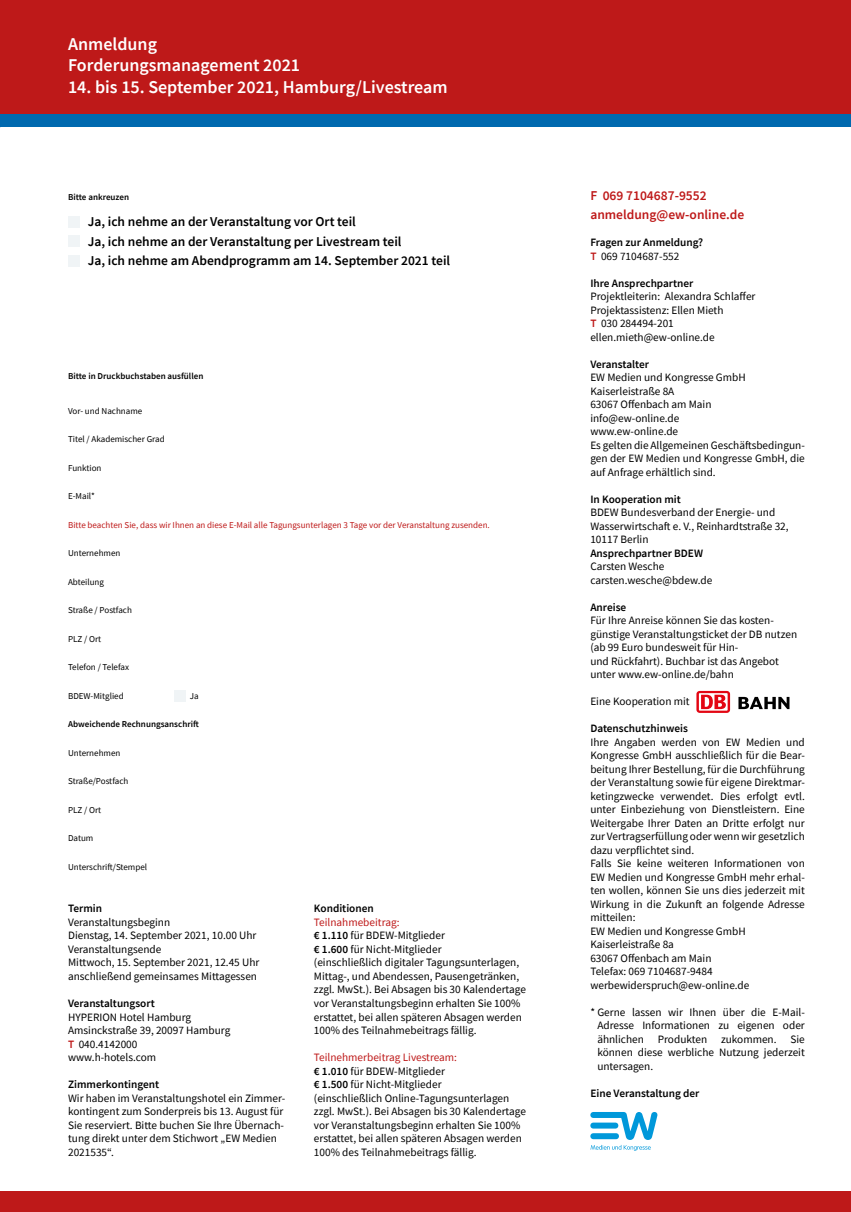
<style>
.page{position:relative;width:851px;height:1212px;background:#fff}
.page>*{position:absolute;margin:0;border:0;box-sizing:border-box;transform-origin:0 0}
.t1{font:600 18px/21.6px "Source Sans Pro";color:#fff}
.t2{font:600 13.5px/19.5px "Source Sans Pro";color:#000}
.t3{font:600 13.5px/19.5px "Source Sans Pro";color:#be1919}
.t4{font:11.25px/13.5px "Source Sans Pro";color:#000}
.t5{font:600 11.25px/13.5px "Source Sans Pro";color:#000}
.t6{font:9px "Source Sans Pro";color:#000}
.t7{font:9px "Source Sans Pro";color:#be1919}
.t8{font:600 9px "Source Sans Pro";color:#000}
.s1{font-weight:600;color:#be1919}
.s2{color:#be1919}
.s3{font-weight:600}
.s4{font-weight:400}
</style>
<div class="page">
<div style="left:0;top:0;width:850px;height:114px;background:#be1919"></div>
<div style="left:0;top:1191px;width:850px;height:21px;background:#be1919"></div>
<div style="left:0;top:114px;width:850px;height:13px;background:#0069af"></div>
<hr style="left:850px;top:277px;width:1px;height:37px;background:#f0f4f6">
<hr style="left:850px;top:843px;width:1px;height:36px;background:#0069af">
<hr style="left:850px;top:314px;width:1px;height:267px;background:#c9d1d8">
<div style="left:174px;top:690px;width:12px;height:12px;background:#f0f4f6"></div>
<div style="left:696px;top:691px;width:34px;height:22px;background:linear-gradient(to right,#e30613,#e30613);border-radius:3px"></div>
<svg style="left:698px;top:693px;width:29px;height:18px"></svg>
<svg style="left:701px;top:695px;width:24px;height:14px"></svg>
<svg style="left:738px;top:697px;width:51px;height:12px"></svg>
<svg style="left:590px;top:1112px;width:67px;height:39px"></svg>
<div style="left:68px;top:216px;width:12px;height:12px;background:#f0f4f6"></div>
<div style="left:68px;top:236px;width:12px;height:11px;background:#f0f4f6"></div>
<div style="left:68px;top:255px;width:12px;height:12px;background:#f0f4f6"></div>
<h1 class="t1" style="left:68px;top:33px;width:233px">Anmeldung<br>Forderungsmanagement 2021</h1>
<h1 class="t1" style="left:68px;top:76px;width:381px">14. bis 15. September 2021, Hamburg/Livestream</h1>
<p class="t8" style="left:68px;top:191px;width:62px">Bitte ankreuzen</p>
<p class="t2" style="left:88px;top:212px;width:364px">Ja, ich nehme an der Veranstaltung vor Ort teil<br>Ja, ich nehme an der Veranstaltung per Livestream teil<br>Ja, ich nehme am Abendprogramm am 14. September 2021 teil</p>
<p class="t8" style="left:68px;top:370px;width:137px">Bitte in Druckbuchstaben ausfüllen</p>
<p class="t6" style="left:68px;top:405px;width:76px">Vor- und Nachname</p>
<p class="t6" style="left:68px;top:433px;width:98px">Titel / Akademischer Grad</p>
<p class="t6" style="left:68px;top:462px;width:35px">Funktion</p>
<p class="t6" style="left:68px;top:490px;width:28px">E-Mail*</p>
<p class="t7" style="left:68px;top:519px;width:423px">Bitte beachten Sie, dass wir Ihnen an diese E-Mail alle Tagungsunterlagen 3 Tage vor der Veranstaltung zusenden.</p>
<p class="t6" style="left:68px;top:547px;width:54px">Unternehmen</p>
<p class="t6" style="left:68px;top:576px;width:37px">Abteilung</p>
<p class="t6" style="left:68px;top:604px;width:65px">Straße / Postfach</p>
<p class="t6" style="left:68px;top:633px;width:35px">PLZ / Ort</p>
<p class="t6" style="left:68px;top:661px;width:62px">Telefon / Telefax</p>
<p class="t6" style="left:68px;top:690px;width:57px">BDEW-Mitglied</p>
<p class="t6" style="left:190px;top:690px;width:10px">Ja</p>
<p class="t8" style="left:68px;top:718px;width:132px">Abweichende Rechnungsanschrift</p>
<p class="t6" style="left:68px;top:747px;width:54px">Unternehmen</p>
<p class="t6" style="left:68px;top:775px;width:62px">Straße/Postfach</p>
<p class="t6" style="left:68px;top:804px;width:35px">PLZ / Ort</p>
<p class="t6" style="left:68px;top:832px;width:27px">Datum</p>
<p class="t6" style="left:68px;top:861px;width:81px">Unterschrift/Stempel</p>
<p class="t5" style="left:68px;top:902px;width:35px">Termin</p>
<p class="t4" style="left:68px;top:915px;width:193px">Veranstaltungsbeginn<br>Dienstag, 14. September 2021, 10.00 Uhr Veranstaltungsende<br>Mittwoch, 15. September 2021, 12.45 Uhr anschließend gemeinsames Mittagessen</p>
<p class="t5" style="left:68px;top:996px;width:88px">Veranstaltungsort</p>
<p class="t4" style="left:68px;top:1010px;width:164px">HYPERION Hotel Hamburg<br>Amsinckstraße 39, 20097 Hamburg<br><span class="s1">T</span> 040.4142000<br>www.h-hotels.com</p>
<p class="t5" style="left:68px;top:1077px;width:93px">Zimmerkontingent</p>
<p class="t4" style="left:68px;top:1091px;width:219px">Wir haben im Veranstaltungshotel ein Zimmer&shy;kontingent zum Sonderpreis bis 13. August für Sie reserviert. Bitte buchen Sie Ihre Übernach&shy;tung direkt unter dem Stichwort „EW Medien 2021535“.</p>
<p class="t5" style="left:314px;top:902px;width:61px">Konditionen</p>
<p class="t4" style="left:314px;top:915px;width:213px"><span class="s2">Teilnahmebeitrag:<br></span><span class="s3">€ 1.110</span> für BDEW-Mitglieder<br><span class="s3">€ 1.600</span> für Nicht-Mitglieder<br>(einschließlich digitaler Tagungsunterlagen, Mittag-, und Abendessen, Pausengetränken, zzgl. MwSt.). Bei Absagen bis 30 Kalendertage vor Veranstaltungsbeginn erhalten Sie 100% erstattet, bei allen späteren Absagen werden 100% des Teilnahmebeitrags fällig.</p>
<p class="t4" style="left:314px;top:1050px;width:213px"><span class="s2">Teilnehmerbeitrag Livestream:<br></span><span class="s3">€ 1.010</span> für BDEW-Mitglieder<br><span class="s3">€ 1.500</span> für Nicht-Mitglieder<br>(einschließlich Online-Tagungsunterlagen zzgl. MwSt.). Bei Absagen bis 30 Kalendertage vor Veranstaltungsbeginn erhalten Sie 100% erstattet, bei allen späteren Absagen werden 100% des Teilnahmebeitrags fällig.</p>
<p class="t3" style="left:590px;top:185px;width:155px">F 069 7104687-9552 anmeldung@ew-online.de</p>
<p class="t5" style="left:590px;top:236px;width:114px">Fragen zur Anmeldung?<br><span class="s2">T</span> <span class="s4">069 7104687-552</span></p>
<p class="t5" style="left:590px;top:276px;width:104px">Ihre Ansprechpartner</p>
<p class="t4" style="left:590px;top:290px;width:166px">Projektleiterin: Alexandra Schlaffer<br>Projektassistenz: Ellen Mieth<br><span class="s1">T</span> 030 284494-201 ellen.mieth@ew-online.de</p>
<p class="t5" style="left:590px;top:357px;width:60px">Veranstalter</p>
<p class="t4" style="left:590px;top:371px;width:216px">EW Medien und Kongresse GmbH<br>Kaiserleistraße 8A<br>63067 Offenbach am Main<br>info@ew-online.de<br>www.ew-online.de<br>Es gelten die Allgemeinen Geschäftsbedingun&shy;gen der EW Medien und Kongresse GmbH, die auf Anfrage erhältlich sind.</p>
<p class="t5" style="left:590px;top:492px;width:92px">In Kooperation mit</p>
<p class="t4" style="left:590px;top:506px;width:200px">BDEW Bundesverband der Energie- und<br>Wasserwirtschaft e. V., Reinhardtstraße 32,<br>10117 Berlin</p>
<p class="t5" style="left:590px;top:546px;width:114px">Ansprechpartner BDEW</p>
<p class="t4" style="left:590px;top:560px;width:123px">Carsten Wesche carsten.wesche@bdew.de</p>
<p class="t5" style="left:590px;top:600px;width:37px">Anreise</p>
<p class="t4" style="left:590px;top:614px;width:208px">Für Ihre Anreise können Sie das kosten&shy;günstige Veranstaltungsticket der DB nutzen (ab 99 Euro bundesweit für Hin-<br>und Rückfahrt). Buchbar ist das Angebot unter www.ew-online.de/bahn</p>
<p class="t4" style="left:590px;top:695px;width:101px">Eine Kooperation mit</p>
<p class="t5" style="left:590px;top:722px;width:99px">Datenschutzhinweis</p>
<p class="t4" style="left:590px;top:735px;width:216px">Ihre Angaben werden von EW Medien und Kongresse GmbH ausschließlich für die Bear&shy;beitung Ihrer Bestellung, für die Durchführung der Veranstaltung sowie für eigene Direktmar&shy;ketingzwecke verwendet. Dies erfolgt evtl. unter Einbeziehung von Dienstleistern. Eine Weitergabe Ihrer Daten an Dritte erfolgt nur zur Vertragserfüllung oder wenn wir gesetzlich dazu verpflichtet sind.<br>Falls Sie keine weiteren Informationen von EW Medien und Kongresse GmbH mehr erhal&shy;ten wollen, können Sie uns dies jederzeit mit Wirkung in die Zukunft an folgende Adresse mitteilen:<br>EW Medien und Kongresse GmbH Kaiserleistraße 8a<br>63067 Offenbach am Main<br>Telefax: 069 7104687-9484 werbewiderspruch@ew-online.de</p>
<p class="t4" style="left:597px;top:1005px;width:209px;text-align:justify;text-indent:-7px">* Gerne lassen wir Ihnen über die E-Mail-Adresse Informationen zu eigenen oder ähnlichen Produkten zukommen. Sie können diese werbliche Nutzung jederzeit untersagen.</p>
<p class="t5" style="left:590px;top:1086px;width:111px">Eine Veranstaltung der</p>
</div>
